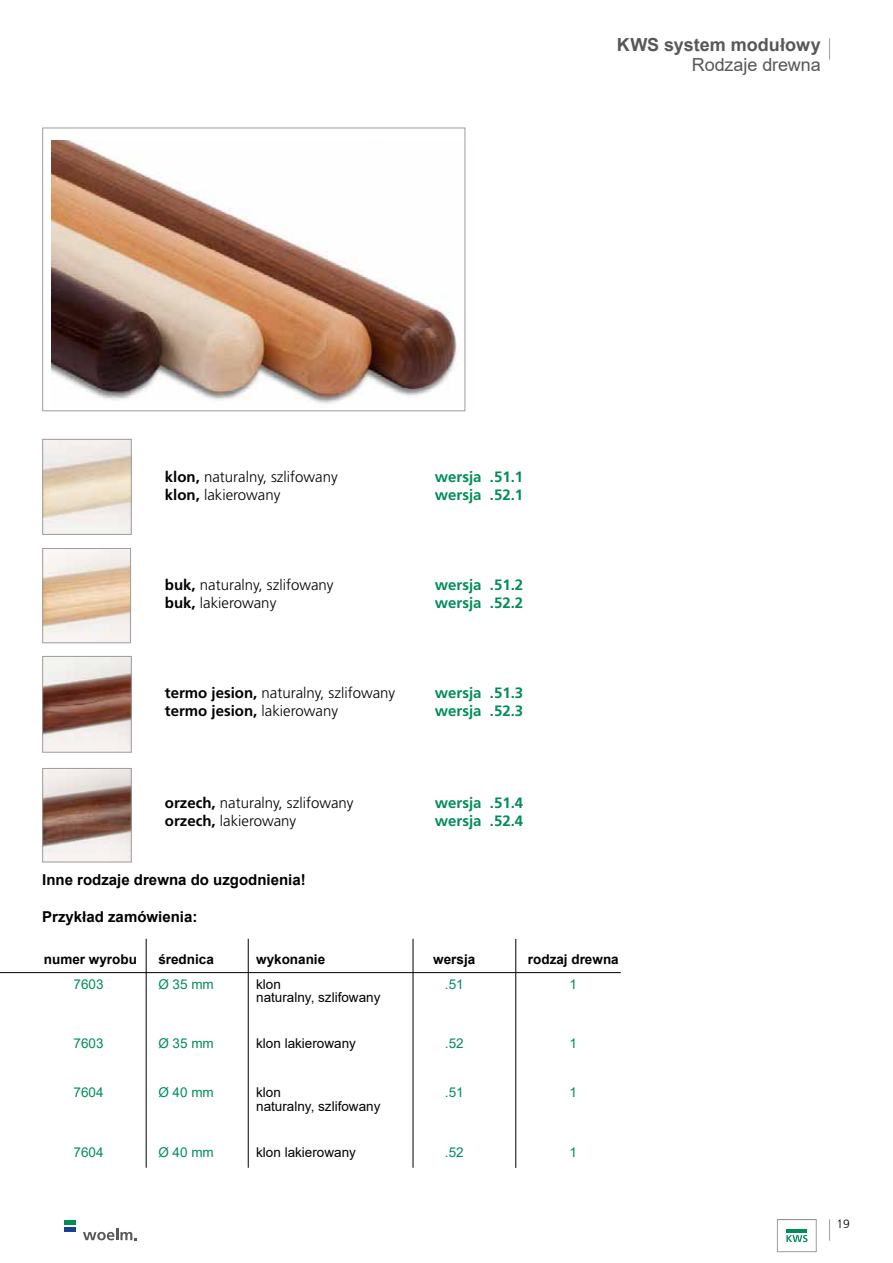
<style>
.page{position:relative;width:893px;height:1263px;background:#fff}
.page>*{position:absolute;margin:0;border:0;box-sizing:border-box;transform-origin:0 0}
.t1{font:700 18px "Arial";color:#575756}
.t2{font:18px "Arial";letter-spacing:-.01em;color:#575756}
.t3{font:300 15px "Frutiger LT";color:#000}
.t4{font:700 15px "Frutiger LT";color:#008d58}
.t5{font:700 15px "Arial";color:#000}
.t6{font:700 15px "Frutiger LT";color:#000}
.t7{font:13.5px/13.5px "Arial";color:#000}
.t8{font:13.5px "Arial";color:#008d58}
.t9{font:700 13.5px "Arial";color:#000}
.t10{font:300 12px "Frutiger LT";color:#000}
.s1{font-weight:700}
.s2{font-weight:300}
</style>
<div class="page">
<svg style="left:829px;top:38px;width:1px;height:22px"></svg>
<img style="left:51px;top:140px;width:415px;height:271px">
<div style="left:42px;top:128px;width:423px;height:283px;border:1px solid #9d9d9c"></div>
<img style="left:44px;top:770px;width:86px;height:90px">
<div style="left:42px;top:768px;width:90px;height:94px;border:1px solid #9d9d9c"></div>
<div style="left:42px;top:548px;width:89px;height:95px;border:1px solid #9d9d9c"></div>
<div style="left:42px;top:439px;width:90px;height:96px;border:1px solid #9d9d9c"></div>
<img style="left:44px;top:658px;width:86px;height:93px">
<div style="left:42px;top:656px;width:90px;height:97px;border:1px solid #9d9d9c"></div>
<svg style="left:829px;top:1219px;width:1px;height:22px"></svg>
<hr style="left:786px;top:1229px;width:21px;height:3px;background:#008d58">
<svg style="left:786px;top:1235px;width:21px;height:7px"></svg>
<div style="left:777px;top:1219px;width:39px;height:33px;border:1px solid #9d9d9c"></div>
<div style="left:64px;top:1227px;width:12px;height:5px;background:#164194"></div>
<svg style="left:83px;top:1228px;width:54px;height:12px"></svg>
<div style="left:64px;top:1220px;width:12px;height:5px;background:#008d58"></div>
<hr style="left:146px;top:939px;width:1px;height:229px;background:#000">
<hr style="left:413px;top:939px;width:1px;height:229px;background:#000">
<hr style="left:515px;top:939px;width:1px;height:229px;background:#000">
<hr style="left:248px;top:939px;width:1px;height:229px;background:#000">
<hr style="left:0;top:972px;width:621px;height:1px;background:#000">
<p class="t1" style="left:617px;top:32px;width:205px">KWS system modułowy</p>
<p class="t2" style="left:692px;top:53px;width:130px">Rodzaje drewna</p>
<p class="t3" style="left:165px;top:468px;width:174px"><span class="s1">klon,</span> naturalny, szlifowany</p>
<p class="t4" style="left:435px;top:468px;width:90px">wersja .51.1</p>
<p class="t3" style="left:165px;top:486px;width:117px"><span class="s1">klon,</span> lakierowany</p>
<p class="t4" style="left:435px;top:486px;width:90px">wersja .52.1</p>
<p class="t3" style="left:165px;top:576px;width:170px"><span class="s1">buk,</span> naturalny, szlifowany</p>
<p class="t4" style="left:435px;top:576px;width:90px">wersja .51.2</p>
<p class="t3" style="left:165px;top:594px;width:113px"><span class="s1">buk,</span> lakierowany</p>
<p class="t4" style="left:435px;top:594px;width:90px">wersja .52.2</p>
<p class="t3" style="left:165px;top:684px;width:232px"><span class="s1">termo jesion,</span> naturalny, szlifowany</p>
<p class="t4" style="left:435px;top:683px;width:90px">wersja .51.3</p>
<p class="t6" style="left:165px;top:701px;width:175px">termo jesion, <span class="s2">lakierowany</span></p>
<p class="t4" style="left:435px;top:701px;width:90px">wersja .52.3</p>
<p class="t3" style="left:165px;top:794px;width:190px"><span class="s1">orzech,</span> naturalny, szlifowany</p>
<p class="t4" style="left:435px;top:794px;width:90px">wersja .51.4</p>
<p class="t3" style="left:165px;top:812px;width:133px"><span class="s1">orzech,</span> lakierowany</p>
<p class="t4" style="left:435px;top:812px;width:90px">wersja .52.4</p>
<p class="t5" style="left:42px;top:869px;width:265px">Inne rodzaje drewna do uzgodnienia!</p>
<p class="t5" style="left:42px;top:906px;width:157px">Przykład zamówienia:</p>
<p class="t9" style="left:44px;top:950px;width:95px">numer wyrobu</p>
<p class="t9" style="left:158px;top:950px;width:57px">średnica</p>
<p class="t9" style="left:256px;top:950px;width:71px">wykonanie</p>
<p class="t9" style="left:433px;top:950px;width:44px">wersja</p>
<p class="t9" style="left:528px;top:950px;width:92px">rodzaj drewna</p>
<p class="t8" style="left:74px;top:974px;width:32px">7603</p>
<p class="t8" style="left:158px;top:974px;width:57px">Ø 35 mm</p>
<p class="t7" style="left:256px;top:977px;width:126px">klon<br>naturalny, szlifowany</p>
<p class="t8" style="left:445px;top:974px;width:20px">.51</p>
<p class="t8" style="left:570px;top:974px;width:9px">1</p>
<p class="t8" style="left:74px;top:1034px;width:32px">7603</p>
<p class="t8" style="left:158px;top:1034px;width:57px">Ø 35 mm</p>
<p class="t7" style="left:256px;top:1037px;width:101px">klon lakierowany</p>
<p class="t8" style="left:445px;top:1034px;width:20px">.52</p>
<p class="t8" style="left:570px;top:1034px;width:9px">1</p>
<p class="t8" style="left:74px;top:1083px;width:32px">7604</p>
<p class="t8" style="left:158px;top:1083px;width:57px">Ø 40 mm</p>
<p class="t7" style="left:256px;top:1086px;width:126px">klon<br>naturalny, szlifowany</p>
<p class="t8" style="left:445px;top:1083px;width:20px">.51</p>
<p class="t8" style="left:570px;top:1083px;width:9px">1</p>
<p class="t8" style="left:74px;top:1143px;width:32px">7604</p>
<p class="t8" style="left:158px;top:1143px;width:57px">Ø 40 mm</p>
<p class="t7" style="left:256px;top:1146px;width:101px">klon lakierowany</p>
<p class="t8" style="left:445px;top:1143px;width:20px">.52</p>
<p class="t8" style="left:570px;top:1143px;width:9px">1</p>
<p class="t10" style="left:836px;top:1217px;width:15px">19</p>
</div>
